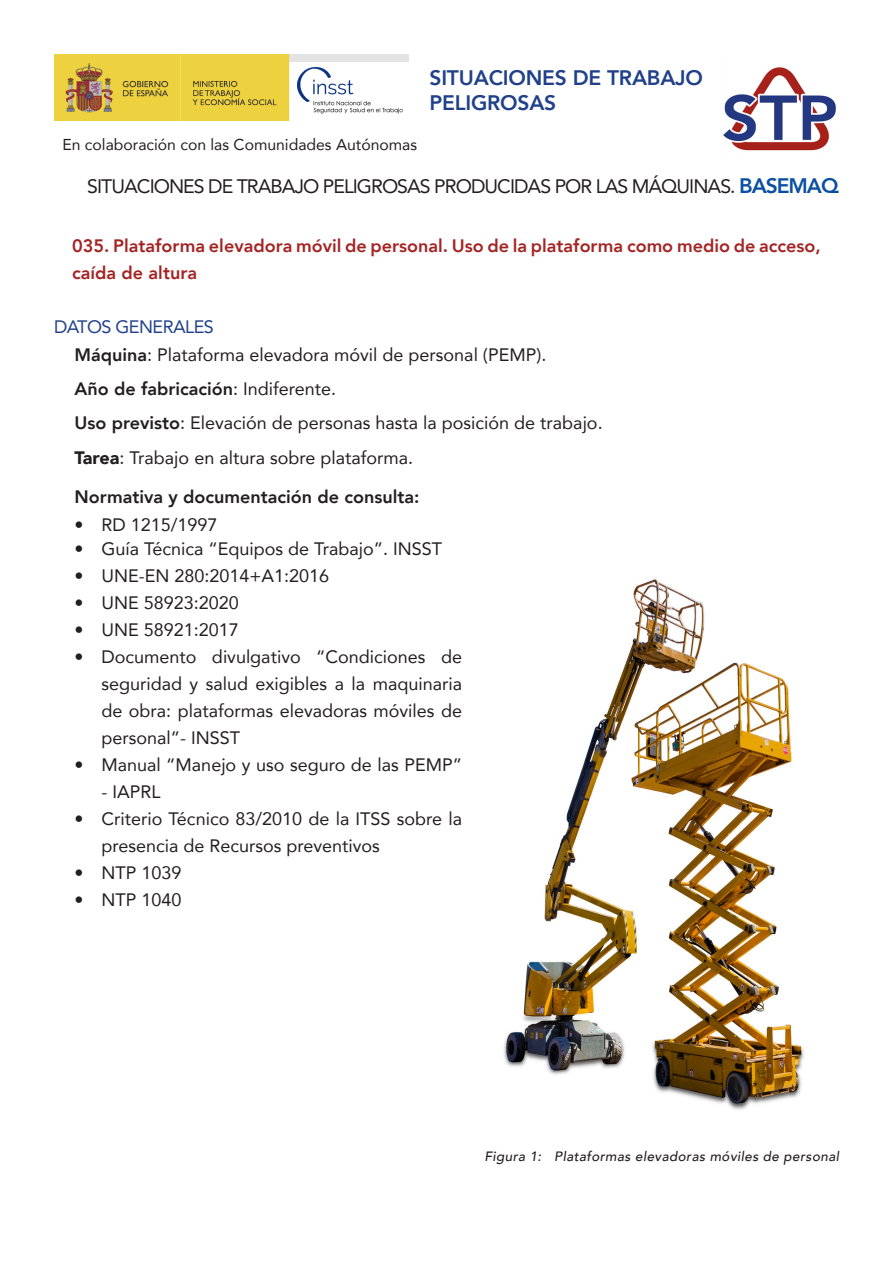
<style>
.page{position:relative;width:893px;height:1263px;background:#fff}
.page>*{position:absolute;margin:0;border:0;box-sizing:border-box;transform-origin:0 0}
.t1{font:800 21px/25.2px "Avenir";letter-spacing:-.01em;color:#20418a}
.t2{font:19.5px "Avenir";letter-spacing:-.05em;color:#231f20}
.t3{font:18px/27px "Avenir";color:#231f20;text-align:justify}
.t4{font:800 18px/27px "Avenir";color:#a42423}
.t5{font:800 18px "Avenir";color:#231f20}
.t6{font:18px "Avenir";letter-spacing:-.03em;color:#20418a}
.t7{font:15.75px "Avenir";color:#231f20}
.t8{font:italic 500 13.5px "Avenir";letter-spacing:.03em;color:#231f20}
.s1{font-weight:800;font-size:21px;color:#0a4fa2}
.s2{font-weight:800}
.s3{font-weight:400}
.s4{font-weight:900}
</style>
<div class="page">
<img style="left:54px;top:54px;width:355px;height:66px">
<img style="left:723px;top:67px;width:113px;height:84px">
<img style="left:504px;top:579px;width:300px;height:531px">
<p class="t7" style="left:63px;top:132px;width:356px">En colaboración con las Comunidades Autónomas</p>
<p class="t1" style="left:429px;top:65px;width:275px">SITUACIONES DE TRABAJO<br>PELIGROSAS</p>
<p class="t2" style="left:87px;top:170px;width:753px">SITUACIONES DE TRABAJO PELIGROSAS PRODUCIDAS POR LAS MÁQUINAS. <span class="s1">BASEMAQ</span></p>
<p class="t4" style="left:72px;top:232px;width:750px">035. Plataforma elevadora móvil de personal. Uso de la plataforma como medio de acceso, caída de altura</p>
<h1 class="t6" style="left:54px;top:312px;width:161px">DATOS GENERALES</h1>
<p class="t3" style="left:74px;top:340px;width:473px"><span class="s2">Máquina</span>: Plataforma elevadora móvil de personal (PEMP).</p>
<p class="t5" style="left:74px;top:375px;width:263px">Año de fabricación<span class="s3">: Indiferente.</span></p>
<p class="t3" style="left:74px;top:409px;width:530px"><span class="s2">Uso previsto</span>: Elevación de personas hasta la posición de trabajo.</p>
<p class="t3" style="left:74px;top:443px;width:340px"><span class="s4">Tarea</span>: Trabajo en altura sobre plataforma.</p>
<p class="t5" style="left:74px;top:482px;width:346px">Normativa y documentación de consulta:</p>
<p class="t3" style="left:74px;top:511px;width:145px">• RD 1215/1997</p>
<p class="t3" style="left:74px;top:535px;width:369px">• Guía Técnica “Equipos de Trabajo”. INSST</p>
<p class="t3" style="left:74px;top:562px;width:256px">• UNE-EN 280:2014+A1:2016</p>
<p class="t3" style="left:74px;top:589px;width:166px">• UNE 58923:2020</p>
<p class="t3" style="left:74px;top:616px;width:166px">• UNE 58921:2017</p>
<p class="t3" style="left:101px;top:643px;width:362px;text-indent:-27px">• Documento divulgativo “Condiciones de seguridad y salud exigibles a la maquinaria de obra: plataformas elevadoras móviles de personal”- INSST</p>
<p class="t3" style="left:74px;top:751px;width:389px">• Manual “Manejo y uso seguro de las PEMP”</p>
<p class="t3" style="left:101px;top:778px;width:61px">- IAPRL</p>
<p class="t3" style="left:101px;top:805px;width:362px;text-indent:-27px">• Criterio Técnico 83/2010 de la ITSS sobre la presencia de Recursos preventivos</p>
<p class="t3" style="left:74px;top:859px;width:109px">• NTP 1039</p>
<p class="t3" style="left:74px;top:886px;width:109px">• NTP 1040</p>
<p class="t8" style="left:484px;top:1148px;width:356px">Figura 1: Plataformas elevadoras móviles de personal</p>
</div>
